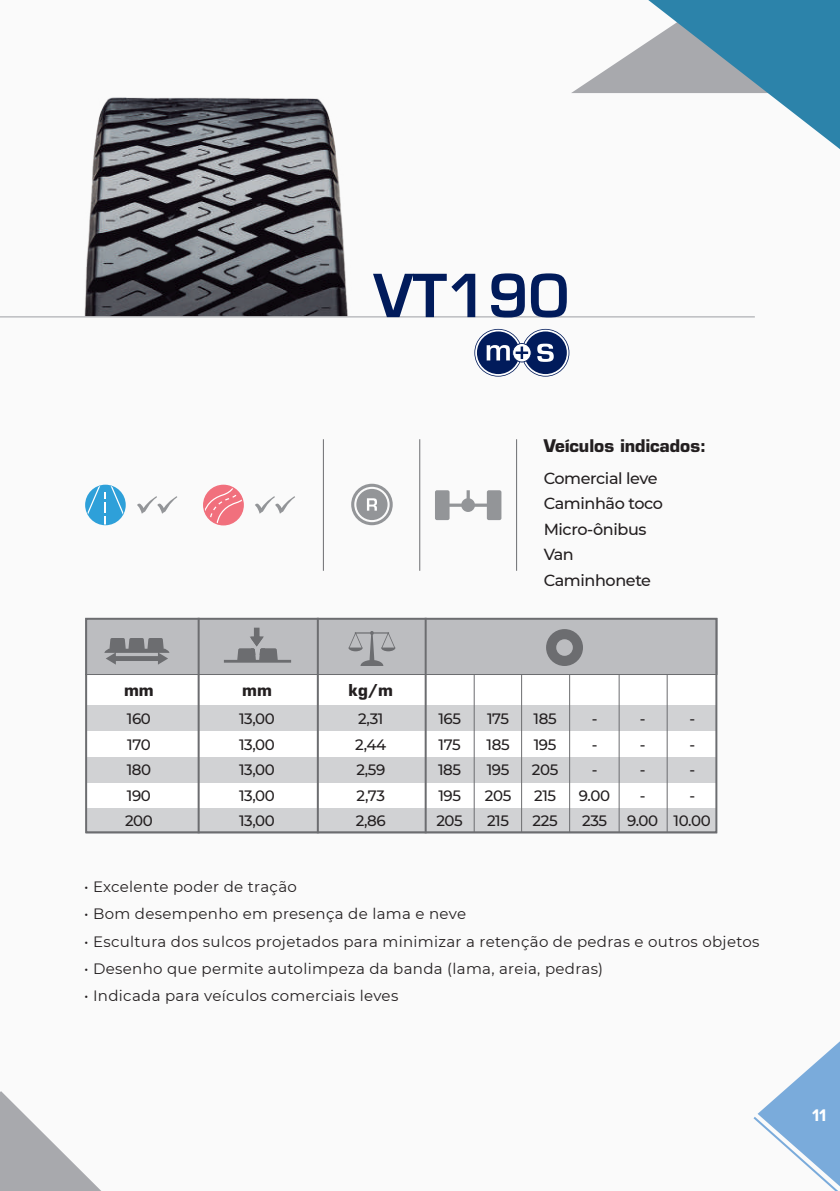
<style>
.page{position:relative;width:840px;height:1191px;background:#fff}
.page>*{position:absolute;margin:0;border:0;box-sizing:border-box;transform-origin:0 0}
.t1{font:600 57.8px "Eurostile LT Std";color:#011b5b}
.t2{font:700 17.4px "Proxima Nova";color:#fff}
.t3{font:700 17px "Eurostile LT Std";color:#231f20}
.t4{font:500 16px/25.6px "Montserrat";letter-spacing:-.025em;color:#231f20}
.t5{font:700 16px "Eurostile LT Std";color:#231f20}
.t6{font:15px "Montserrat";letter-spacing:.02em;color:#231f20}
.t7{font:500 15px/25.6px "Montserrat";letter-spacing:-.025em;color:#231f20}
</style>
<div class="page">
<div style="left:0;top:0;width:839px;height:1191px;background:#fafafa"></div>
<svg style="left:753px;top:1042px;width:86px;height:149px"></svg>
<svg style="left:571px;top:0;width:268px;height:149px"></svg>
<svg style="left:0;top:1091px;width:101px;height:100px"></svg>
<hr style="left:419px;top:439px;width:1px;height:132px;background:#6c6d70">
<hr style="left:516px;top:439px;width:1px;height:132px;background:#6c6d70">
<hr style="left:323px;top:439px;width:1px;height:132px;background:#6c6d70">
<svg style="left:137px;top:496px;width:40px;height:18px"></svg>
<svg style="left:255px;top:496px;width:40px;height:18px"></svg>
<svg style="left:435px;top:490px;width:66px;height:30px"></svg>
<svg style="left:351px;top:484px;width:41px;height:41px"></svg>
<svg style="left:474px;top:329px;width:95px;height:47px"></svg>
<svg style="left:85px;top:485px;width:41px;height:40px"></svg>
<svg style="left:86px;top:485px;width:39px;height:39px"></svg>
<svg style="left:203px;top:485px;width:41px;height:40px"></svg>
<div style="left:203px;top:485px;width:41px;height:40px;border:1px solid #f1707d;border-radius:50%"></div>
<div style="left:86px;top:674px;width:631px;height:159px;background:#fff"></div>
<div style="left:86px;top:807px;width:631px;height:26px;background:#d1d2d4"></div>
<div style="left:86px;top:705px;width:631px;height:26px;background:#d1d2d4"></div>
<div style="left:86px;top:756px;width:631px;height:26px;background:#d1d2d4"></div>
<div style="left:85px;top:618px;width:632px;height:56px;background:#bcbdc0"></div>
<hr style="left:197px;top:618px;width:2px;height:215px;background:#6c6d70">
<div style="left:85px;top:618px;width:632px;height:215px;border:2px solid #6c6d70"></div>
<hr style="left:85px;top:674px;width:630px;height:1px;background:#6c6d70">
<hr style="left:316px;top:618px;width:2px;height:215px;background:#6c6d70">
<hr style="left:424px;top:618px;width:2px;height:215px;background:#6c6d70">
<hr style="left:473px;top:674px;width:1px;height:158px;background:#6c6d70">
<hr style="left:521px;top:674px;width:1px;height:158px;background:#6c6d70">
<hr style="left:569px;top:674px;width:1px;height:158px;background:#6c6d70">
<hr style="left:666px;top:674px;width:1px;height:158px;background:#6c6d70">
<hr style="left:618px;top:674px;width:1px;height:158px;background:#6c6d70">
<svg style="left:104px;top:638px;width:65px;height:26px"></svg>
<svg style="left:224px;top:627px;width:67px;height:35px"></svg>
<svg style="left:250px;top:636px;width:14px;height:18px"></svg>
<svg style="left:348px;top:631px;width:47px;height:35px"></svg>
<svg style="left:546px;top:629px;width:36px;height:37px"></svg>
<img style="left:84px;top:97px;width:264px;height:219px">
<hr style="left:0;top:316px;width:754px;height:1px;background:#bcbdc0">
<h1 class="t1" style="left:373px;top:260px;width:197px">VT190</h1>
<p class="t5" style="left:124px;top:680px;width:31px">mm</p>
<p class="t5" style="left:242px;top:680px;width:31px">mm</p>
<p class="t7" style="left:125px;top:705px;width:29px">160<br>170<br>180<br>190<br>200</p>
<p class="t7" style="left:239px;top:705px;width:37px;text-align:justify">13,00<br>13,00<br>13,00<br>13,00<br>13,00</p>
<p class="t5" style="left:348px;top:680px;width:46px">kg/m</p>
<p class="t7" style="left:355px;top:705px;width:32px">2,31<br>2,44<br>2,59<br>2,73<br>2,86</p>
<p class="t3" style="left:543px;top:435px;width:164px">Veículos indicados:</p>
<p class="t4" style="left:543px;top:464px;width:121px">Comercial leve<br>Caminhão toco<br>Micro-ônibus<br>Van<br>Caminhonete</p>
<p class="t7" style="left:436px;top:705px;width:28px">165<br>175<br>185<br>195<br>205</p>
<p class="t7" style="left:484px;top:705px;width:28px">175<br>185<br>195<br>205<br>215</p>
<p class="t7" style="left:531px;top:705px;width:28px">185<br>195<br>205<br>215<br>225</p>
<p class="t7" style="left:578px;top:705px;width:33px;text-align:center">-<br>-<br>-<br>9.00<br>235</p>
<p class="t7" style="left:626px;top:705px;width:33px;text-align:center">-<br>-<br>-<br>-<br>9.00</p>
<p class="t7" style="left:673px;top:705px;width:39px;text-align:center">-<br>-<br>-<br>-<br>10.00</p>
<p class="t6" style="left:84px;top:876px;width:214px">• Excelente poder de tração</p>
<p class="t6" style="left:84px;top:903px;width:383px">• Bom desempenho em presença de lama e neve</p>
<p class="t6" style="left:84px;top:931px;width:676px">• Escultura dos sulcos projetados para minimizar a retenção de pedras e outros objetos</p>
<p class="t6" style="left:84px;top:958px;width:520px">• Desenho que permite autolimpeza da banda (lama, areia, pedras)</p>
<p class="t6" style="left:84px;top:985px;width:315px">• Indicada para veículos comerciais leves</p>
<p class="t2" style="left:811px;top:1105px;width:16px">11</p>
</div>
